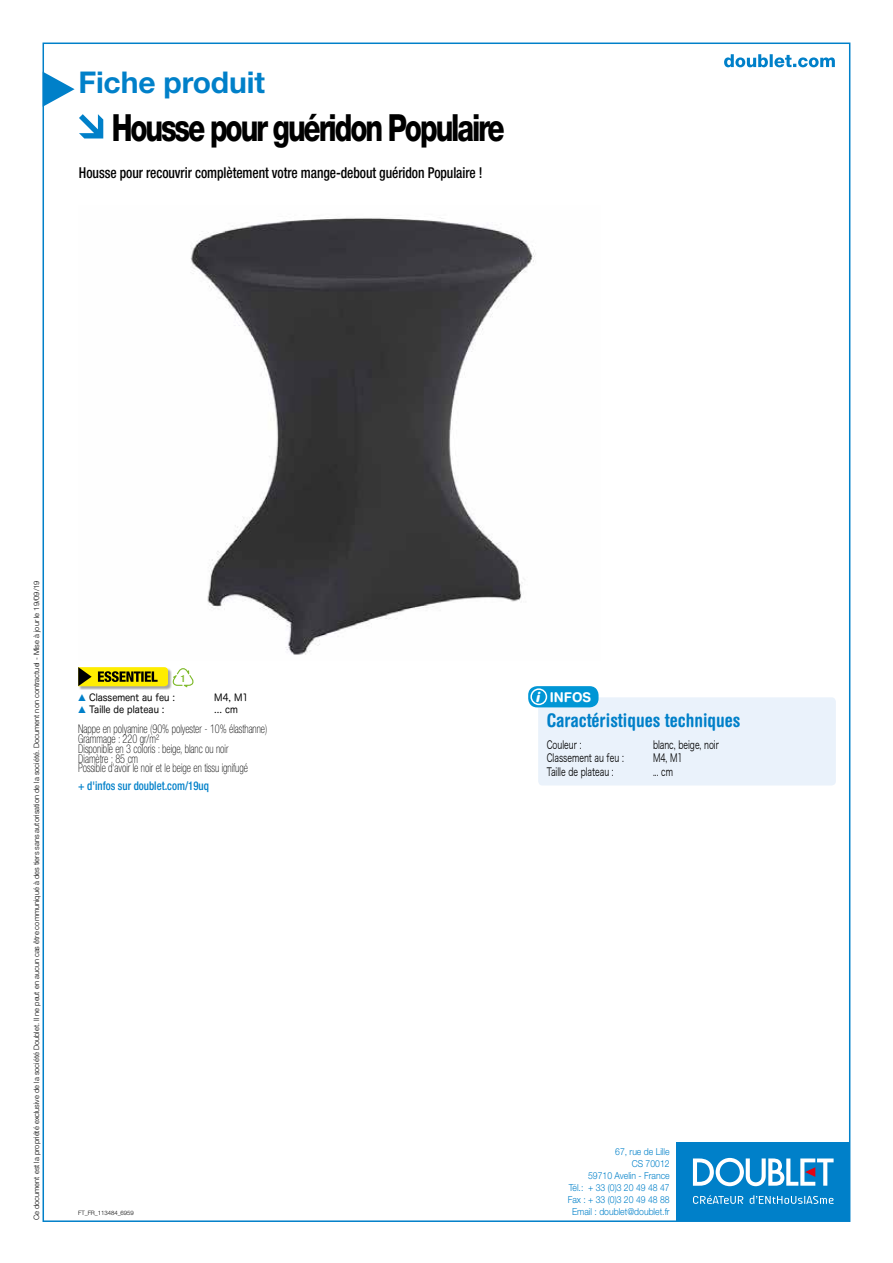
<style>
.page{position:relative;width:893px;height:1263px;background:#fff}
.page>*{position:absolute;margin:0;border:0;box-sizing:border-box;transform-origin:0 0}
.t1{font:800 37.5px "Helvetica Neue LT Std";letter-spacing:-.075em;color:#000;scale:.75 1}
.t2{font:700 30px "Helvetica Neue LT Std";letter-spacing:-.005em;color:#0080c9}
.t3{font:700 condensed 18.75px "Helvetica Rounded LT Std";color:#0080c9}
.t4{font:500 condensed 15px "Helvetica Neue LT Std";letter-spacing:-.005em;color:#000;scale:.9 1}
.t5{font:700 13.5px "Helvetica Rounded LT Std";color:#fff;scale:.95 1}
.t6{font:100 condensed 12px/9.8px "Helvetica Neue LT Std";color:#000;scale:.85 1}
.t7{font:500 condensed 12px "Helvetica Neue LT Std";color:#0080c9;scale:.9 1}
.t8{font:11.25px "Hira Kaku Pro N W3";color:#000;scale:.7 1}
.t9{font:9.75px "Hira Maru Pro W4";color:#000;scale:.91 1}
.t10{font:500 condensed 9.75px "Helvetica Neue LT Std";color:#7db928;scale:1.11 1}
.t11{font:300 9.6px/12px "Helvetica Neue LT Std";color:#0080c9;text-align:right;scale:.9 1}
.t12{font:300 7.5px "Helvetica Neue LT Std";color:#000}
.t13{font:300 6px "Helvetica Neue LT Std";letter-spacing:-.005em;color:#000}
.s1{color:#0080c9}
.s2{font-weight:900;font-style:italic}
</style>
<div class="page">
<div style="left:676px;top:1142px;width:174px;height:78px;background:#0080c9"></div>
<svg style="left:693px;top:1158px;width:141px;height:28px"></svg>
<svg style="left:693px;top:1195px;width:50px;height:9px"></svg>
<svg style="left:750px;top:1195px;width:83px;height:9px"></svg>
<svg style="left:724px;top:54px;width:111px;height:13px"></svg>
<svg style="left:43px;top:72px;width:32px;height:35px"></svg>
<div style="left:538px;top:697px;width:298px;height:88px;background:#eaf2fb;border-radius:4px"></div>
<div style="left:528px;top:686px;width:71px;height:21px;background:#0096d5;border-radius:9px"></div>
<div style="left:527px;top:685px;width:73px;height:24px;border:2px solid #fff;border-radius:10px"></div>
<div style="left:530px;top:688px;width:17px;height:17px;border:2px solid #fff;border-radius:50%"></div>
<img style="left:190px;top:218px;width:346px;height:437px">
<svg style="left:79px;top:114px;width:24px;height:24px"></svg>
<div style="left:78px;top:667px;width:94px;height:23px;background:#000;opacity:.35"></div>
<svg style="left:78px;top:667px;width:116px;height:20px;background:#bfb737"></svg>
<h2 class="t2" style="left:78px;top:64px;width:188px">Fiche produit</h2>
<h1 class="t1" style="left:112px;top:105px;width:526px">Housse pour guéridon Populaire</h1>
<h3 class="t4" style="left:79px;top:164px;width:450px">Housse pour recouvrir complètement votre mange-debout guéridon Populaire !</h3>
<p class="t12" style="left:32px;top:1220px;width:641px;rotate:-90deg">Ce document est la propriété exclusive de la société Doublet. Il ne peut en aucun cas être communiqué à des tiers sans autorisation de la société. Document non contractuel - Mise à jour le 19/09/19</p>
<h3 class="t10" style="left:181px;top:672px;width:6px">1</h3>
<h3 class="t9" style="left:78px;top:689px;width:108px"><span class="s1">▲</span> Classement au feu :</h3>
<h3 class="t9" style="left:214px;top:689px;width:39px">M4, M1</h3>
<h3 class="t9" style="left:78px;top:701px;width:96px"><span class="s1">▲</span> Taille de plateau :</h3>
<h3 class="t9" style="left:214px;top:701px;width:28px">... cm</h3>
<h3 class="t6" style="left:78px;top:724px;width:224px">Nappe en polyamine (90% polyester - 10% élasthanne)<br>Grammage : 220 gr/m²<br>Disponible en 3 coloris : beige, blanc ou noir<br>Diamètre : 85 cm<br>Possible d'avoir le noir et le beige en tissu ignifugé</h3>
<h3 class="t7" style="left:78px;top:779px;width:147px">+ d'infos sur doublet.com/19uq</h3>
<p class="t13" style="left:78px;top:1209px;width:57px">FT_FR_113484_6959</p>
<h3 class="t5" style="left:536px;top:688px;width:60px"><span class="s2">i</span> INFOS</h3>
<h3 class="t3" style="left:547px;top:709px;width:195px">Caractéristiques techniques</h3>
<h3 class="t8" style="left:547px;top:734px;width:51px">Couleur :</h3>
<h3 class="t8" style="left:653px;top:734px;width:96px">blanc, beige, noir</h3>
<h3 class="t8" style="left:547px;top:748px;width:112px">Classement au feu :</h3>
<h3 class="t8" style="left:653px;top:748px;width:44px">M4, M1</h3>
<h3 class="t8" style="left:547px;top:761px;width:97px">Taille de plateau :</h3>
<h3 class="t8" style="left:653px;top:761px;width:30px">... cm</h3>
<p class="t11" style="left:568px;top:1145px;width:115px">67, rue de Lille<br>CS 70012<br>59710 Avelin - France<br>Tél.: + 33 (0)3 20 49 48 47<br>Fax : + 33 (0)3 20 49 48 88<br>Email : doublet@doublet.fr</p>
</div>
